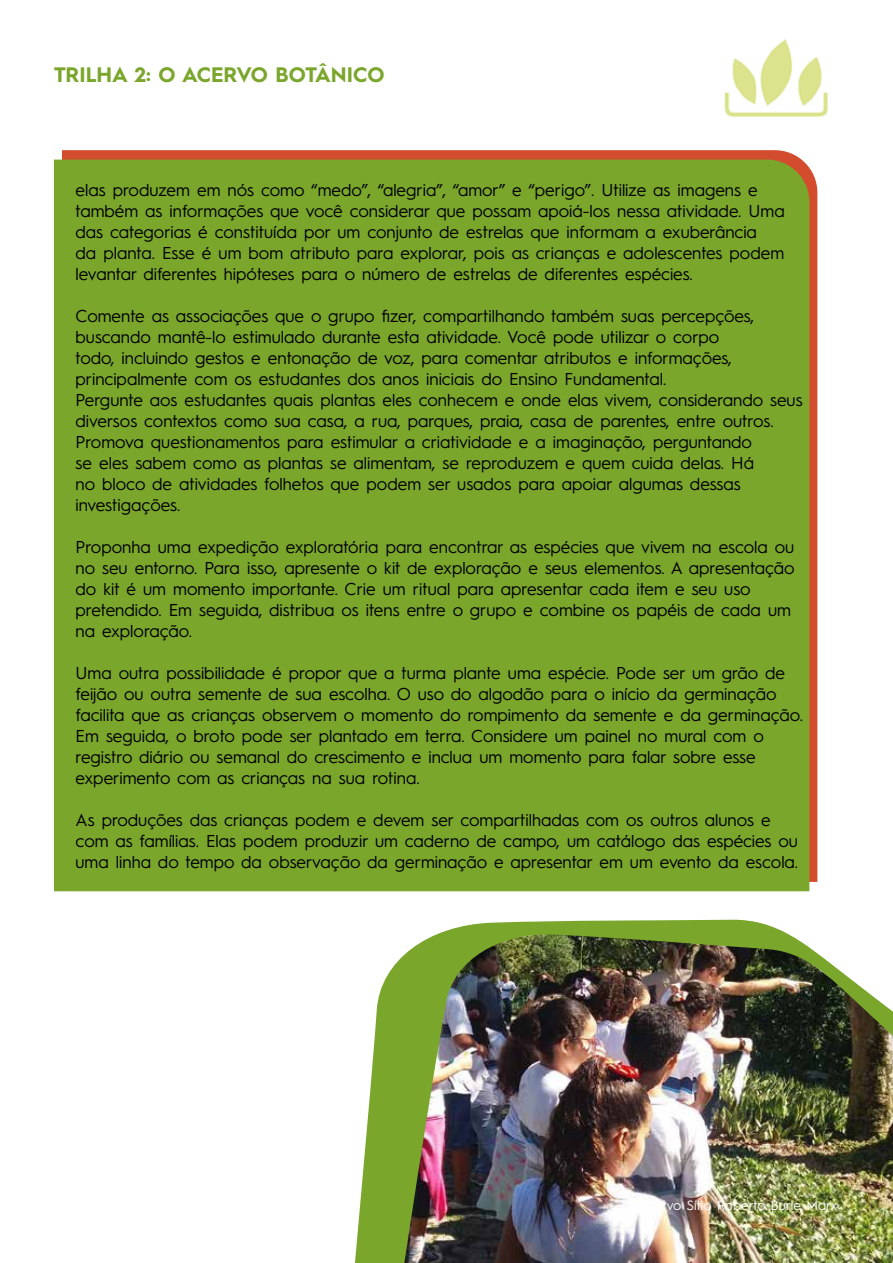
<style>
.page{position:relative;width:893px;height:1263px;background:#fff}
.page>*{position:absolute;margin:0;border:0;box-sizing:border-box;transform-origin:0 0}
.t1{font:700 21px "Hurme Geometric Sans 1";color:#7aa62c}
.t2{font:17.25px/21px "Hurme Geometric Sans 1";color:#000}
.t3{font:13.5px "Hurme Geometric Sans 1";color:#fff}
</style>
<div class="page">
<img style="left:355px;top:919px;width:538px;height:344px">
<svg style="left:62px;top:150px;width:755px;height:732px;background:#cf5634"></svg>
<div style="left:54px;top:160px;width:755px;height:731px;background:#7aa62c"></div>
<img style="left:724px;top:39px;width:104px;height:78px">
<p class="t1" style="left:54px;top:60px;width:332px">TRILHA 2: O ACERVO BOTÂNICO</p>
<p class="t2" style="left:76px;top:179px;width:711px">elas produzem em nós como “medo”, “alegria”, “amor” e “perigo”. Utilize as imagens e também as informações que você considerar que possam apoiá-los nessa atividade. Uma das categorias é constituída por um conjunto de estrelas que informam a exuberância<br>da planta. Esse é um bom atributo para explorar, pois as crianças e adolescentes podem levantar diferentes hipóteses para o número de estrelas de diferentes espécies.</p>
<p class="t2" style="left:76px;top:305px;width:728px">Comente as associações que o grupo fizer, compartilhando também suas percepções, buscando mantê-lo estimulado durante esta atividade. Você pode utilizar o corpo<br>todo, incluindo gestos e entonação de voz, para comentar atributos e informações, principalmente com os estudantes dos anos iniciais do Ensino Fundamental.<br>Pergunte aos estudantes quais plantas eles conhecem e onde elas vivem, considerando seus diversos contextos como sua casa, a rua, parques, praia, casa de parentes, entre outros.<br>Promova questionamentos para estimular a criatividade e a imaginação, perguntando<br>se eles sabem como as plantas se alimentam, se reproduzem e quem cuida delas. Há<br>no bloco de atividades folhetos que podem ser usados para apoiar algumas dessas investigações.</p>
<p class="t2" style="left:76px;top:535px;width:721px">Proponha uma expedição exploratória para encontrar as espécies que vivem na escola ou no seu entorno. Para isso, apresente o kit de exploração e seus elementos. A apresentação do kit é um momento importante. Crie um ritual para apresentar cada item e seu uso pretendido. Em seguida, distribua os itens entre o grupo e combine os papéis de cada um na exploração.</p>
<p class="t2" style="left:76px;top:661px;width:729px">Uma outra possibilidade é propor que a turma plante uma espécie. Pode ser um grão de feijão ou outra semente de sua escolha. O uso do algodão para o início da germinação facilita que as crianças observem o momento do rompimento da semente e da germinação.<br>Em seguida, o broto pode ser plantado em terra. Considere um painel no mural com o registro diário ou semanal do crescimento e inclua um momento para falar sobre esse experimento com as crianças na sua rotina.</p>
<p class="t2" style="left:76px;top:808px;width:724px">As produções das crianças podem e devem ser compartilhadas com os outros alunos e com as famílias. Elas podem produzir um caderno de campo, um catálogo das espécies ou uma linha do tempo da observação da germinação e apresentar em um evento da escola.</p>
<p class="t3" style="left:639px;top:1196px;width:200px">Acervo Sítio Roberto Burle Marx</p>
</div>
